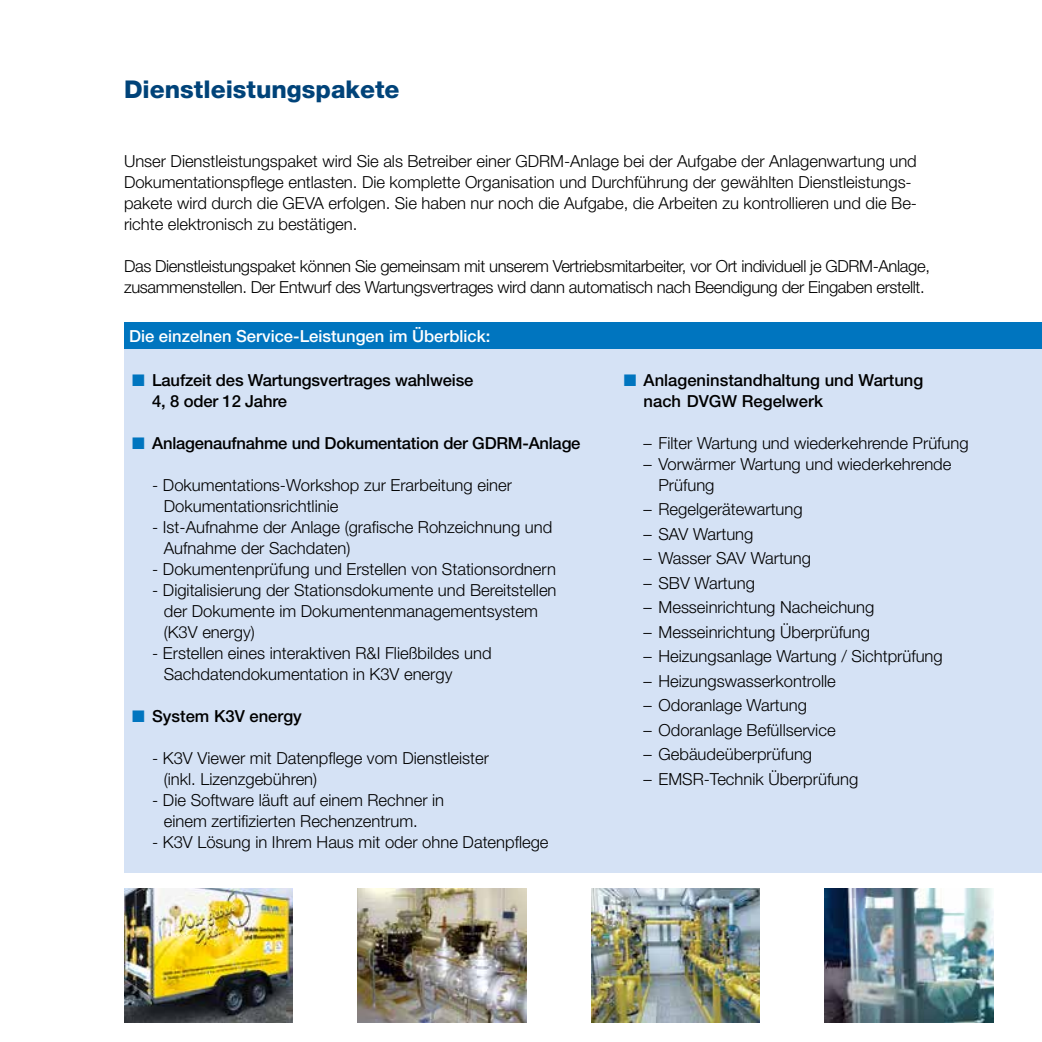
<style>
.page{position:relative;width:1042px;height:1042px;background:#fff}
.page>*{position:absolute;margin:0;border:0;box-sizing:border-box;transform-origin:0 0}
.t1{font:800 24.5px "Helvetica Neue";color:#004379}
.t2{font:300 16.62px/21px "Helvetica Neue";color:#000}
.t3{font:300 16.62px/21px "Helvetica Neue";letter-spacing:-.02em;color:#000}
.t4{font:500 16.62px/21px "Helvetica Neue";letter-spacing:-.01em;color:#000}
.t5{font:500 16.62px "Helvetica Neue";color:#fff}
.s1{color:#0075bf}
</style>
<div class="page">
<div style="left:124px;top:347px;width:918px;height:526px;background:#d5e2f5"></div>
<img style="left:125px;top:888px;width:168px;height:134px">
<img style="left:358px;top:888px;width:168px;height:134px">
<img style="left:591px;top:888px;width:169px;height:134px">
<img style="left:825px;top:888px;width:168px;height:134px">
<div style="left:124px;top:322px;width:918px;height:26px;background:#0075bf"></div>
<h1 class="t1" style="left:124px;top:75px;width:277px">Dienstleistungspakete</h1>
<p class="t2" style="left:124px;top:150px;width:794px">Unser Dienstleistungspaket wird Sie als Betreiber einer GDRM-Anlage bei der Aufgabe der Anlagenwartung und Dokumentationspflege entlasten. Die komplette Organisation und Durchführung der gewählten Dienstleistungs&shy;pakete wird durch die GEVA erfolgen. Sie haben nur noch die Aufgabe, die Arbeiten zu kontrollieren und die Be&shy;richte elektronisch zu bestätigen.</p>
<p class="t3" style="left:124px;top:255px;width:807px">Das Dienstleistungspaket können Sie gemeinsam mit unserem Vertriebsmitarbeiter, vor Ort individuell je GDRM-Anlage, zusammenstellen. Der Entwurf des Wartungsvertrages wird dann automatisch nach Beendigung der Eingaben erstellt.</p>
<p class="t5" style="left:129px;top:326px;width:363px">Die einzelnen Service-Leistungen im Überblick:</p>
<p class="t4" style="left:152px;top:369px;width:323px;text-indent:-20px"><span class="s1">■</span> Laufzeit des Wartungsvertrages wahlweise<br>4, 8 oder 12 Jahre</p>
<p class="t4" style="left:132px;top:432px;width:450px"><span class="s1">■</span> Anlagenaufnahme und Dokumentation der GDRM-Anlage</p>
<p class="t2" style="left:164px;top:474px;width:350px;text-indent:-12px">- Dokumentations-Workshop zur Erarbeitung einer<br>Dokumentationsrichtlinie</p>
<p class="t2" style="left:164px;top:516px;width:390px;text-indent:-12px">- Ist-Aufnahme der Anlage (grafische Rohzeichnung und<br>Aufnahme der Sachdaten)</p>
<p class="t2" style="left:152px;top:558px;width:405px">- Dokumentenprüfung und Erstellen von Stationsordnern</p>
<p class="t2" style="left:164px;top:579px;width:394px;text-indent:-12px">- Digitalisierung der Stationsdokumente und Bereitstellen der Dokumente im Dokumentenmanagementsystem (K3V energy)</p>
<p class="t2" style="left:164px;top:642px;width:329px;text-indent:-12px">- Erstellen eines interaktiven R&amp;I Fließbildes und<br>Sachdatendokumentation in K3V energy</p>
<p class="t4" style="left:132px;top:705px;width:171px"><span class="s1">■</span> System K3V energy</p>
<p class="t2" style="left:164px;top:747px;width:326px;text-indent:-12px">- K3V Viewer mit Datenpflege vom Dienstleister (inkl. Lizenzgebühren)</p>
<p class="t2" style="left:164px;top:789px;width:282px;text-indent:-12px">- Die Software läuft auf einem Rechner in einem zertifizierten Rechenzentrum.</p>
<p class="t2" style="left:152px;top:831px;width:398px">- K3V Lösung in Ihrem Haus mit oder ohne Datenpflege</p>
<p class="t4" style="left:643px;top:369px;width:281px;text-indent:-20px"><span class="s1">■</span> Anlageninstandhaltung und Wartung nach DVGW Regelwerk</p>
<p class="t2" style="left:643px;top:432px;width:326px">– Filter Wartung und wiederkehrende Prüfung</p>
<p class="t2" style="left:658px;top:453px;width:294px;text-indent:-15px">– Vorwärmer Wartung und wiederkehrende<br>Prüfung</p>
<p class="t2" style="left:643px;top:498px;width:161px">– Regelgerätewartung</p>
<p class="t2" style="left:643px;top:523px;width:111px">– SAV Wartung</p>
<p class="t2" style="left:643px;top:547px;width:169px">– Wasser SAV Wartung</p>
<p class="t2" style="left:643px;top:572px;width:113px">– SBV Wartung</p>
<p class="t2" style="left:643px;top:596px;width:232px">– Messeinrichtung Nacheichung</p>
<p class="t2" style="left:643px;top:621px;width:228px">– Messeinrichtung Überprüfung</p>
<p class="t2" style="left:643px;top:645px;width:301px">– Heizungsanlage Wartung / Sichtprüfung</p>
<p class="t2" style="left:643px;top:670px;width:194px">– Heizungswasserkontrolle</p>
<p class="t2" style="left:643px;top:694px;width:165px">– Odoranlage Wartung</p>
<p class="t2" style="left:643px;top:719px;width:193px">– Odoranlage Befüllservice</p>
<p class="t2" style="left:643px;top:743px;width:170px">– Gebäudeüberprüfung</p>
<p class="t2" style="left:643px;top:768px;width:216px">– EMSR-Technik Überprüfung</p>
</div>
